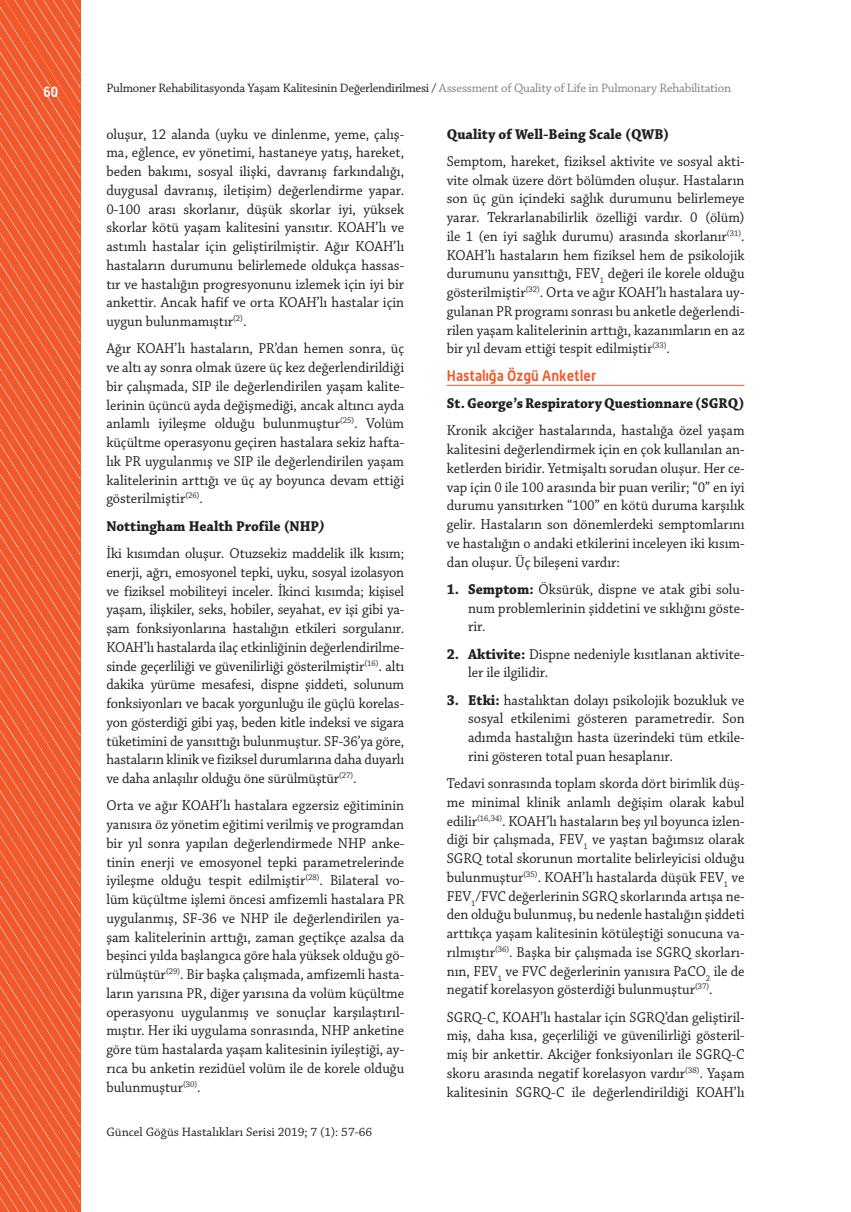
<style>
.page{position:relative;width:851px;height:1212px;background:#fff}
.page>*{position:absolute;margin:0;border:0;box-sizing:border-box;transform-origin:0 0}
.t1{font:15px/18.8px "Chaparral Pro";color:#231f20;text-align:justify;scale:.95 1}
.t2{font:700 15px "Chaparral Pro";color:#231f20;scale:.95 1}
.t3{font:700 15px "Alwyn OT";letter-spacing:.01em;color:#f1582a;scale:.95 1}
.t4{font:700 15px "Alwyn OT";color:#fff;scale:.85 1}
.t5{font:12.9px "Chaparral Pro";letter-spacing:-.02em;color:#231f20}
.t6{font:12.9px "Chaparral Pro";color:#231f20}
.s1{color:#808285}
.s2{font-weight:700}
.s3{font-weight:700;font-style:italic}
</style>
<div class="page">
<svg style="left:0;top:0;width:80px;height:1212px;background:#f16136"></svg>
<hr style="left:446px;top:385px;width:298px;height:1px;background:#f1582a">
<p class="t4" style="left:43px;top:82px;width:19px">60</p>
<p class="t5" style="left:106px;top:81px;width:626px">Pulmoner Rehabilitasyonda Yaşam Kalitesinin Değerlendirilmesi / <span class="s1">Assessment of Quality of Life in Pulmonary Rehabilitation</span></p>
<p class="t1" style="left:106px;top:125px;width:315px">oluşur, 12 alanda (uyku ve dinlenme, yeme, çalış&shy;ma, eğlence, ev yönetimi, hastaneye yatış, hareket, beden bakımı, sosyal ilişki, davranış farkındalığı, duygusal davranış, iletişim) değerlendirme yapar.<br>0-100 arası skorlanır, düşük skorlar iyi, yüksek skorlar kötü yaşam kalitesini yansıtır. KOAH’lı ve astımlı hastalar için geliştirilmiştir. Ağır KOAH’lı hastaların durumunu belirlemede oldukça hassas&shy;tır ve hastalığın progresyonunu izlemek için iyi bir ankettir. Ancak hafif ve orta KOAH’lı hastalar için uygun bulunmamıştır<sup>(2)</sup>.</p>
<p class="t1" style="left:106px;top:340px;width:315px">Ağır KOAH’lı hastaların, PR’dan hemen sonra, üç ve altı ay sonra olmak üzere üç kez değerlendirildiği bir çalışmada, SIP ile değerlendirilen yaşam kalite&shy;lerinin üçüncü ayda değişmediği, ancak altıncı ayda anlamlı iyileşme olduğu bulunmuştur<sup>(25)</sup>. Volüm küçültme operasyonu geçiren hastalara sekiz hafta&shy;lık PR uygulanmış ve SIP ile değerlendirilen yaşam kalitelerinin arttığı ve üç ay boyunca devam ettiği gösterilmiştir<sup>(26)</sup>.</p>
<p class="t1" style="left:106px;top:513px;width:315px;line-height:27.3px"><span class="s2">Nottingham Health Profile (NHP</span><span class="s3">)<br></span>İki kısımdan oluşur. Otuzsekiz maddelik ilk kısım;</p>
<p class="t1" style="left:106px;top:563px;width:315px">enerji, ağrı, emosyonel tepki, uyku, sosyal izolasyon ve fiziksel mobiliteyi inceler. İkinci kısımda; kişisel yaşam, ilişkiler, seks, hobiler, seyahat, ev işi gibi ya&shy;şam fonksiyonlarına hastalığın etkileri sorgulanır.<br>KOAH’lı hastalarda ilaç etkinliğinin değerlendirilme&shy;sinde geçerliliği ve güvenilirliği gösterilmiştir<sup>(16)</sup>. altı dakika yürüme mesafesi, dispne şiddeti, solunum fonksiyonları ve bacak yorgunluğu ile güçlü korelas&shy;yon gösterdiği gibi yaş, beden kitle indeksi ve sigara tüketimini de yansıttığı bulunmuştur. SF-36’ya göre, hastaların klinik ve fiziksel durumlarına daha duyarlı ve daha anlaşılır olduğu öne sürülmüştür<sup>(27)</sup>.</p>
<p class="t1" style="left:106px;top:797px;width:315px">Orta ve ağır KOAH’lı hastalara egzersiz eğitiminin yanısıra öz yönetim eğitimi verilmiş ve programdan bir yıl sonra yapılan değerlendirmede NHP anke&shy;tinin enerji ve emosyonel tepki parametrelerinde iyileşme olduğu tespit edilmiştir<sup>(28)</sup>. Bilateral vo&shy;lüm küçültme işlemi öncesi amfizemli hastalara PR uygulanmış, SF-36 ve NHP ile değerlendirilen ya&shy;şam kalitelerinin arttığı, zaman geçtikçe azalsa da beşinci yılda başlangıca göre hala yüksek olduğu gö&shy;rülmüştür<sup>(29)</sup>. Bir başka çalışmada, amfizemli hasta&shy;ların yarısına PR, diğer yarısına da volüm küçültme operasyonu uygulanmış ve sonuçlar karşılaştırıl&shy;mıştır. Her iki uygulama sonrasında, NHP anketine göre tüm hastalarda yaşam kalitesinin iyileştiği, ay&shy;rıca bu anketin rezidüel volüm ile de korele olduğu bulunmuştur<sup>(30)</sup>.</p>
<p class="t2" style="left:446px;top:125px;width:236px">Quality of Well-Being Scale (QWB)</p>
<p class="t1" style="left:446px;top:152px;width:315px">Semptom, hareket, fiziksel aktivite ve sosyal akti&shy;vite olmak üzere dört bölümden oluşur. Hastaların son üç gün içindeki sağlık durumunu belirlemeye yarar. Tekrarlanabilirlik özelliği vardır. 0 (ölüm) ile 1 (en iyi sağlık durumu) arasında skorlanır<sup>(31)</sup>.<br>KOAH’lı hastaların hem fiziksel hem de psikolojik durumunu yansıttığı, FEV<sub>1</sub> değeri ile korele olduğu gösterilmiştir<sup>(32)</sup>. Orta ve ağır KOAH’lı hastalara uy&shy;gulanan PR programı sonrası bu anketle değerlendi&shy;rilen yaşam kalitelerinin arttığı, kazanımların en az bir yıl devam ettiği tespit edilmiştir<sup>(33)</sup>.</p>
<p class="t3" style="left:446px;top:366px;width:159px">Hastalığa Özgü Anketler</p>
<p class="t2" style="left:446px;top:394px;width:315px">St. George’s Respiratory Questionnare (SGRQ)</p>
<p class="t1" style="left:446px;top:422px;width:315px">Kronik akciğer hastalarında, hastalığa özel yaşam kalitesini değerlendirmek için en çok kullanılan an&shy;ketlerden biridir. Yetmişaltı sorudan oluşur. Her ce&shy;vap için 0 ile 100 arasında bir puan verilir; “0” en iyi durumu yansıtırken “100” en kötü duruma karşılık gelir. Hastaların son dönemlerdeki semptomlarını ve hastalığın o andaki etkilerini inceleyen iki kısım&shy;dan oluşur. Üç bileşeni vardır:</p>
<p class="t1" style="left:468px;top:580px;width:292px;text-indent:-21px"><span class="s2">1. Semptom:</span> Öksürük, dispne ve atak gibi solu&shy;num problemlerinin şiddetini ve sıklığını göste&shy;rir.</p>
<p class="t1" style="left:468px;top:645px;width:292px;text-indent:-21px"><span class="s2">2. Aktivite:</span> Dispne nedeniyle kısıtlanan aktivite&shy;ler ile ilgilidir.</p>
<p class="t1" style="left:468px;top:691px;width:292px;text-indent:-21px"><span class="s2">3. Etki:</span> hastalıktan dolayı psikolojik bozukluk ve sosyal etkilenimi gösteren parametredir. Son adımda hastalığın hasta üzerindeki tüm etkile&shy;rini gösteren total puan hesaplanır.</p>
<p class="t1" style="left:446px;top:774px;width:315px">Tedavi sonrasında toplam skorda dört birimlik düş&shy;me minimal klinik anlamlı değişim olarak kabul edilir<sup>(16,34)</sup>. KOAH’lı hastaların beş yıl boyunca izlen&shy;diği bir çalışmada, FEV<sub>1</sub> ve yaştan bağımsız olarak SGRQ total skorunun mortalite belirleyicisi olduğu bulunmuştur<sup>(35)</sup>. KOAH’lı hastalarda düşük FEV<sub>1</sub> ve FEV<sub>1</sub>/FVC değerlerinin SGRQ skorlarında artışa ne&shy;den olduğu bulunmuş, bu nedenle hastalığın şiddeti arttıkça yaşam kalitesinin kötüleştiği sonucuna va&shy;rılmıştır<sup>(36)</sup>. Başka bir çalışmada ise SGRQ skorları&shy;nın, FEV<sub>1</sub> ve FVC değerlerinin yanısıra PaCO<sub>2</sub> ile de negatif korelasyon gösterdiği bulunmuştur<sup>(37)</sup>.</p>
<p class="t1" style="left:446px;top:1008px;width:315px">SGRQ-C, KOAH’lı hastalar için SGRQ’dan geliştiril&shy;miş, daha kısa, geçerliliği ve güvenilirliği gösteril&shy;miş bir ankettir. Akciğer fonksiyonları ile SGRQ-C skoru arasında negatif korelasyon vardır<sup>(38)</sup>. Yaşam kalitesinin SGRQ-C ile değerlendirildiği KOAH’lı</p>
<p class="t6" style="left:106px;top:1125px;width:267px">Güncel Göğüs Hastalıkları Serisi 2019; 7 (1): 57-66</p>
</div>
